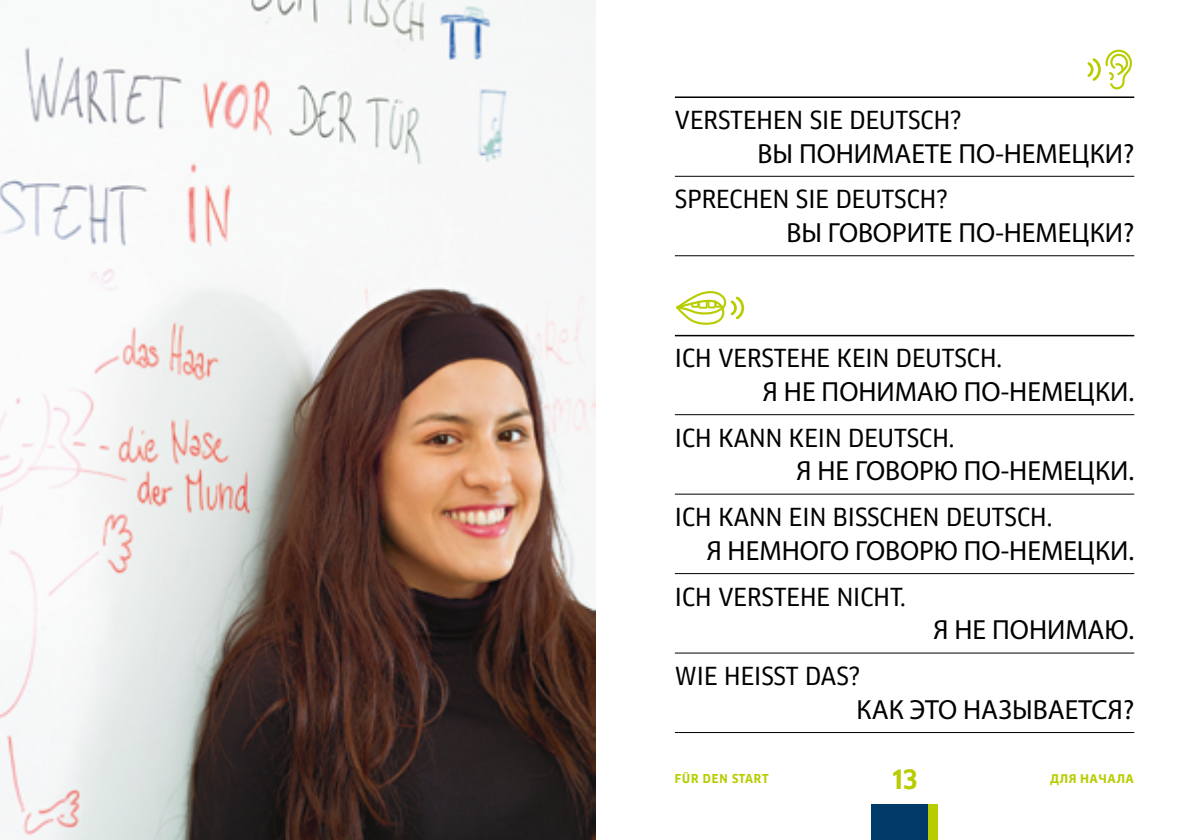
<style>
.page{position:relative;width:1191px;height:840px;background:#fff}
.page>*{position:absolute;margin:0;border:0;box-sizing:border-box;transform-origin:0 0}
.t1{font:27.8px "Myriad Pro";color:#000}
.t2{font:700 26px "Goethe FF Clan";color:#b7cd00}
.t3{font:24.2px "Clan Narrow LF News";color:#000}
.t4{font:700 13px "Myriad Pro";letter-spacing:.04em;color:#b7cd00}
.t5{font:700 12px "Goethe FF Clan";letter-spacing:.07em;color:#b7cd00}
</style>
<div class="page">
<div style="left:928px;top:804px;width:10px;height:35px;background:#b7cd00"></div>
<hr style="left:595px;top:0;width:1px;height:839px;background:#000">
<div style="left:871px;top:804px;width:57px;height:35px;background:#003b69"></div>
<hr style="left:675px;top:96px;width:459px;height:2px;background:#000">
<hr style="left:675px;top:176px;width:459px;height:1px;background:#000">
<hr style="left:675px;top:255px;width:459px;height:1px;background:#000">
<hr style="left:675px;top:334px;width:459px;height:2px;background:#000">
<hr style="left:675px;top:414px;width:459px;height:1px;background:#000">
<hr style="left:675px;top:493px;width:459px;height:1px;background:#000">
<hr style="left:675px;top:573px;width:459px;height:1px;background:#000">
<hr style="left:675px;top:652px;width:459px;height:1px;background:#000">
<hr style="left:675px;top:731px;width:459px;height:1px;background:#000">
<svg style="left:1087px;top:50px;width:45px;height:39px"></svg>
<svg style="left:676px;top:291px;width:68px;height:33px"></svg>
<img style="left:0;top:0;width:595px;height:839px">
<p class="t3" style="left:675px;top:107px;width:288px">VERSTEHEN SIE DEUTSCH?</p>
<p class="t1" style="left:757px;top:136px;width:378px">ВЫ ПОНИМАЕТЕ ПО-НЕМЕЦКИ?</p>
<p class="t3" style="left:675px;top:186px;width:274px">SPRECHEN SIE DEUTSCH?</p>
<p class="t1" style="left:786px;top:215px;width:349px">ВЫ ГОВОРИТЕ ПО-НЕМЕЦКИ?</p>
<p class="t3" style="left:675px;top:345px;width:329px">ICH VERSTEHE KEIN DEUTSCH.</p>
<p class="t1" style="left:763px;top:374px;width:373px">Я НЕ ПОНИМАЮ ПО-НЕМЕЦКИ.</p>
<p class="t3" style="left:675px;top:424px;width:281px">ICH KANN KEIN DEUTSCH.</p>
<p class="t1" style="left:796px;top:453px;width:339px">Я НЕ ГОВОРЮ ПО-НЕМЕЦКИ.</p>
<p class="t3" style="left:675px;top:504px;width:379px">ICH KANN EIN BISSCHEN DEUTSCH.</p>
<p class="t1" style="left:706px;top:533px;width:429px">Я НЕМНОГО ГОВОРЮ ПО-НЕМЕЦКИ.</p>
<p class="t3" style="left:675px;top:583px;width:232px">ICH VERSTEHE NICHT.</p>
<p class="t1" style="left:933px;top:612px;width:202px">Я НЕ ПОНИМАЮ.</p>
<p class="t3" style="left:675px;top:662px;width:186px">WIE HEISST DAS?</p>
<p class="t1" style="left:856px;top:692px;width:279px">КАК ЭТО НАЗЫВАЕТСЯ?</p>
<p class="t5" style="left:675px;top:771px;width:95px">FÜR DEN START</p>
<p class="t2" style="left:891px;top:763px;width:27px">13</p>
<p class="t4" style="left:1050px;top:769px;width:85px">ДЛЯ НАЧАЛА</p>
</div>
